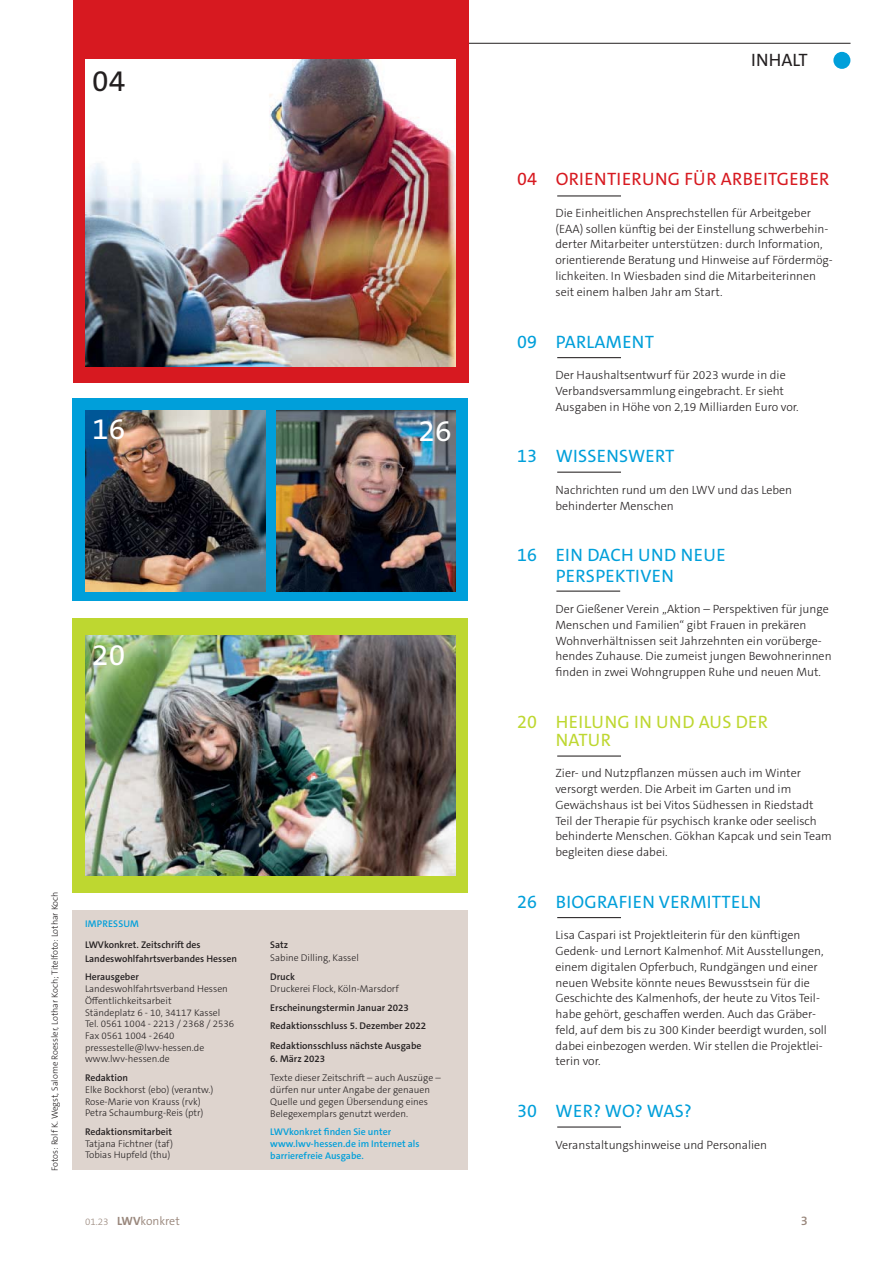
<style>
.page{position:relative;width:893px;height:1263px;background:#fff}
.page>*{position:absolute;margin:0;border:0;box-sizing:border-box;transform-origin:0 0}
.t1{font:30px "The Sans C5";color:#fff}
.t2{font:30px "The Sans C5";color:#231f20}
.t3{font:18px/20.2px "The Sans C5";letter-spacing:.02em;color:#009fda}
.t4{font:18px "The Sans C5";letter-spacing:.02em;color:#d71920}
.t5{font:18px/18px "The Sans C5";letter-spacing:.02em;color:#bed730}
.t6{font:18px "The Sans C5";color:#231f20}
.t7{font:600 12.75px "The Sans C5";color:#99877c}
.t8{font:300 12px/15.8px "The Sans C5";color:#231f20}
.t9{font:300 12px "The Sans C5";color:#99877c}
.t10{font:300 9.75px/11.7px "The Sans C5";color:#231f20}
.t11{font:600 9.75px/21px "The Sans C5";color:#231f20}
.t12{font:600 9.75px/12px "The Sans C5";color:#009fda}
.t13{font:300 9px "The Sans C5";color:#231f20}
.s1{color:#009fda}
.s2{font-weight:600}
.s3{font-size:9.75px}
.s4{font-weight:700}
</style>
<div class="page">
<div style="left:72px;top:910px;width:395px;height:260px;background:#ded4ce"></div>
<hr style="left:557px;top:1126px;width:64px;height:1px;background:#231f20">
<hr style="left:557px;top:917px;width:64px;height:1px;background:#231f20">
<hr style="left:557px;top:755px;width:64px;height:1px;background:#231f20">
<hr style="left:556px;top:591px;width:64px;height:1px;background:#231f20">
<hr style="left:557px;top:472px;width:64px;height:1px;background:#231f20">
<hr style="left:557px;top:357px;width:64px;height:1px;background:#231f20">
<hr style="left:557px;top:195px;width:64px;height:1px;background:#231f20">
<hr style="left:85px;top:43px;width:765px;height:1px;background:#231f20">
<div style="left:833px;top:52px;width:17px;height:17px;background:#009fda;border-radius:50%"></div>
<div style="left:73px;top:0;width:396px;height:383px;background:#d71920"></div>
<img style="left:85px;top:60px;width:370px;height:306px">
<div style="left:72px;top:619px;width:395px;height:274px;background:#bed730"></div>
<div style="left:72px;top:398px;width:395px;height:203px;background:#009fda"></div>
<img style="left:85px;top:411px;width:181px;height:180px">
<img style="left:276px;top:411px;width:179px;height:180px">
<img style="left:85px;top:635px;width:370px;height:240px">
<h1 class="t2" style="left:92px;top:66px;width:34px">04</h1>
<p class="t6" style="left:751px;top:51px;width:58px">INHALT</p>
<p class="t13" style="left:50px;top:1171px;width:281px;rotate:-90deg">Fotos: Rolf K. Wegst, Salome Roessler, Lothar Koch; Titelfoto: Lothar Koch</p>
<h1 class="t1" style="left:92px;top:414px;width:34px">16</h1>
<h1 class="t1" style="left:419px;top:416px;width:34px">26</h1>
<h1 class="t1" style="left:92px;top:640px;width:34px">20</h1>
<p class="t11" style="left:85px;top:914px;width:117px"><span class="s1">IMPRESSUM<br></span>LWVkonkret. Zeitschrift des</p>
<p class="t11" style="left:85px;top:949px;width:153px;line-height:18.9px">Landeswohlfahrtsverbandes Hessen<br>Herausgeber</p>
<p class="t10" style="left:85px;top:983px;width:151px">Landeswohlfahrtsverband Hessen<br>Öfentlichkeitsarbeit<br>Ständeplatz 6 - 10, 34117 Kassel<br>Tel. 0561 1004 - 2213 / 2368 / 2536<br>Fax 0561 1004 - 2640 pressestelle@lwv-hessen.de www.lwv-hessen.de</p>
<p class="t10" style="left:85px;top:1072px;width:130px"><span class="s2">Redaktion<br></span>Elke Bockhorst (ebo) (verantw.)<br>Rose-Marie von Krauss (rvk)<br>Petra Schaumburg-Reis (ptr)</p>
<p class="t10" style="left:85px;top:1126px;width:90px;text-align:justify"><span class="s2">Redaktionsmitarbeit </span>Tatjana Fichtner (taf)<br>Tobias Hupfeld (thu)</p>
<p class="t10" style="left:270px;top:939px;width:90px;line-height:12.8px"><span class="s2">Satz<br></span>Sabine Dilling, Kassel</p>
<p class="t10" style="left:270px;top:971px;width:131px"><span class="s2">Druck<br></span>Druckerei Flock, Köln-Marsdorf</p>
<p class="t11" style="left:270px;top:999px;width:158px;line-height:18px">Erscheinungstermin Januar 2023<br>Redaktionsschluss 5. Dezember 2022</p>
<p class="t11" style="left:270px;top:1035px;width:153px">Redaktionsschluss nächste Ausgabe</p>
<p class="t10" style="left:270px;top:1050px;width:172px;line-height:18.5px"><span class="s2">6. März 2023<br></span>Texte dieser Zeitschrift – auch Auszüge –</p>
<p class="t10" style="left:270px;top:1084px;width:161px">dürfen nur unter Angabe der genauen<br>Quelle und gegen Übersendung eines<br>Belegexemplars genutzt werden.</p>
<p class="t12" style="left:270px;top:1126px;width:151px">LWVkonkret fnden Sie unter www.lwv-hessen.de im Internet als barrierefreie Ausgabe.</p>
<p class="t4" style="left:517px;top:170px;width:314px">04 ORIENTIERUNG FÜR ARBEITGEBER</p>
<p class="t8" style="left:555px;top:206px;width:279px">Die Einheitlichen Ansprechstellen für Arbeitgeber (EAA) sollen künftig bei der Einstellung schwerbehin&shy;derter Mitarbeiter unterstützen: durch Information, orientierende Beratung und Hinweise auf Fördermög&shy;lichkeiten. In Wiesbaden sind die Mitarbeiterinnen seit einem halben Jahr am Start.</p>
<p class="t3" style="left:517px;top:332px;width:138px">09 PARLAMENT</p>
<p class="t8" style="left:555px;top:368px;width:245px">Der Haushaltsentwurf für 2023 wurde in die<br>Verbandsversammlung eingebracht. Er sieht<br>Ausgaben in Höhe von 2,19 Milliarden Euro vor.</p>
<p class="t3" style="left:517px;top:447px;width:159px">13 WISSENSWERT</p>
<p class="t8" style="left:555px;top:482px;width:238px">Nachrichten rund um den LWV und das Leben behinderter Menschen</p>
<p class="t3" style="left:556px;top:546px;width:172px;text-indent:-38px">16 EIN DACH UND NEUE<br>PERSPEKTIVEN</p>
<p class="t8" style="left:555px;top:602px;width:278px">Der Gießener Verein „Aktion – Perspektiven für junge Menschen und Familien“ gibt Frauen in prekären Wohnverhältnissen seit Jahrzehnten ein vorüberge&shy;hendes Zuhause. Die zumeist jungen Bewohnerinnen fnden in zwei Wohngruppen Ruhe und neuen Mut.</p>
<p class="t5" style="left:556px;top:713px;width:214px;text-indent:-38px">20 HEILUNG IN UND AUS DER<br>NATUR</p>
<p class="t8" style="left:555px;top:766px;width:278px">Zier- und Nutzpfanzen müssen auch im Winter versorgt werden. Die Arbeit im Garten und im Gewächshaus ist bei Vitos Südhessen in Riedstadt Teil der Therapie für psychisch kranke oder seelisch behinderte Menschen. Gökhan Kapcak und sein Team begleiten diese dabei.</p>
<p class="t3" style="left:517px;top:892px;width:245px">26 BIOGRAFIEN VERMITTELN</p>
<p class="t8" style="left:555px;top:928px;width:273px">Lisa Caspari ist Projektleiterin für den künftigen Gedenk- und Lernort Kalmenhof. Mit Ausstellungen, einem digitalen Opferbuch, Rundgängen und einer neuen Website könnte neues Bewusstsein für die Geschichte des Kalmenhofs, der heute zu Vitos Teil&shy;habe gehört, geschafen werden. Auch das Gräber&shy;feld, auf dem bis zu 300 Kinder beerdigt wurden, soll dabei einbezogen werden. Wir stellen die Projektlei&shy;terin vor.</p>
<p class="t3" style="left:517px;top:1102px;width:176px">30 WER? WO? WAS?</p>
<p class="t8" style="left:555px;top:1137px;width:213px">Veranstaltungshinweise und Personalien</p>
<p class="t9" style="left:85px;top:1213px;width:96px"><span class="s3">01.23</span> <span class="s4">LWV</span>konkret</p>
<p class="t7" style="left:801px;top:1214px;width:9px">3</p>
</div>
